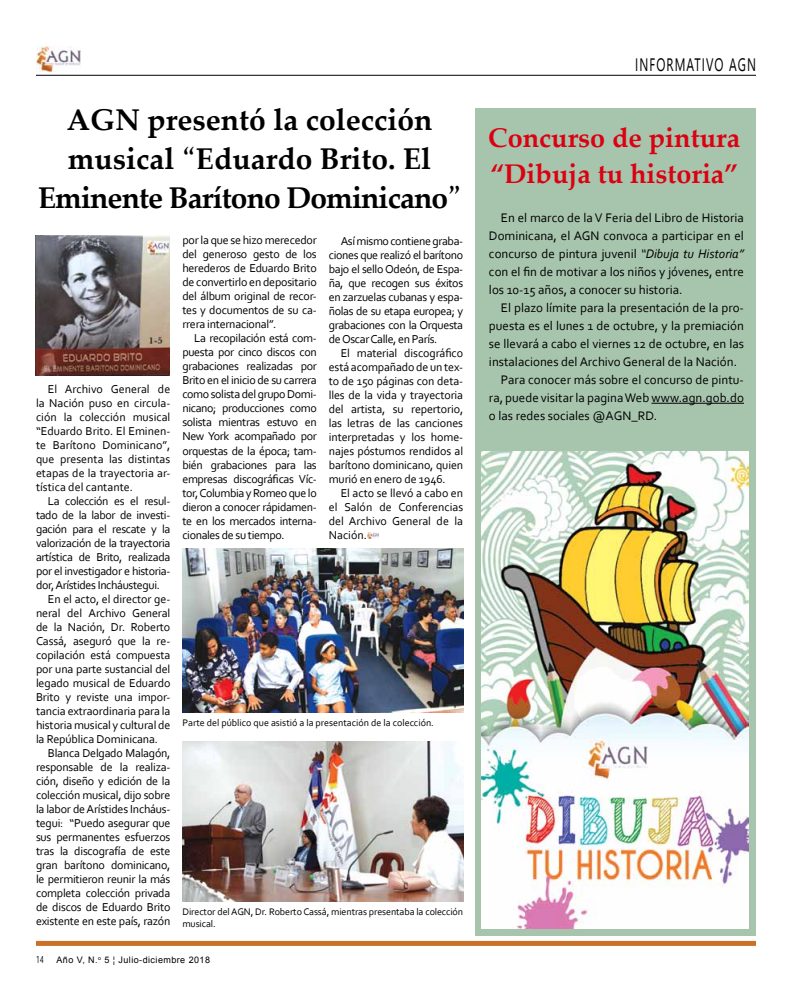
<style>
.page{position:relative;width:792px;height:1008px;background:#fff}
.page>*{position:absolute;margin:0;border:0;box-sizing:border-box;transform-origin:0 0}
.t1{font:700 30px/39px "Palatino Linotype";color:#000;text-align:center}
.t2{font:700 27px/36px "Palatino Linotype";color:#db0112}
.t3{font:18px "Segoe UI";letter-spacing:.09em;color:#000;scale:.67 1}
.t4{font:13px/18px "Corbel";color:#000;text-align:justify}
.t5{font:12px/14px "Corbel";letter-spacing:-.02em;color:#000;text-align:justify}
.t6{font:10px/12px "Corbel";letter-spacing:-.01em;color:#000}
.t7{font:10px "Segoe UI";color:#000;scale:.67 1}
.t8{font:9px "Arial";letter-spacing:.05em;color:#000}
.s1{font-family:"Utopia";font-weight:400}
.s2{font-style:italic}
</style>
<div class="page">
<hr style="left:36px;top:75px;width:720px;height:1px;background:#000">
<img style="left:36px;top:47px;width:45px;height:24px">
<img style="left:36px;top:236px;width:134px;height:139px">
<img style="left:182px;top:742px;width:282px;height:159px">
<img style="left:182px;top:548px;width:281px;height:164px">
<div style="left:475px;top:108px;width:281px;height:828px;background:#a7c5ad"></div>
<img style="left:482px;top:451px;width:266px;height:477px">
<hr style="left:652px;top:403px;width:92px;height:1px;background:#000">
<div style="left:36px;top:941px;width:720px;height:5px;background:#cb7027"></div>
<svg style="left:367px;top:532px;width:11px;height:6px"></svg>
<h1 class="t1" style="left:38px;top:99px;width:425px">AGN presentó la colección musical <span class="s1">“</span>Eduardo Brito. El<br>Eminente Barítono Dominicano<span class="s1">”</span></h1>
<p class="t5" style="left:36px;top:382px;width:136px;text-indent:12px">El Archivo General de la Nación puso en circula&shy;ción la colección musical “Eduardo Brito. El Eminen&shy;te Barítono Dominicano”, que presenta las distintas etapas de la trayectoria ar&shy;tística del cantante.</p>
<p class="t5" style="left:48px;top:494px;width:124px">La colección es el resul-</p>
<p class="t5" style="left:36px;top:508px;width:136px">tado de la labor de investi-</p>
<p class="t5" style="left:36px;top:522px;width:136px">gación para el rescate y la</p>
<p class="t5" style="left:36px;top:536px;width:136px">valorización de la trayectoria</p>
<p class="t5" style="left:36px;top:550px;width:136px">artística de Brito, realizada</p>
<p class="t5" style="left:36px;top:564px;width:136px">por el investigador e historia-</p>
<p class="t5" style="left:36px;top:578px;width:125px">dor, Arístides Incháustegui.</p>
<p class="t5" style="left:48px;top:592px;width:124px">En el acto, el director ge-</p>
<p class="t5" style="left:36px;top:606px;width:136px">neral del Archivo General</p>
<p class="t5" style="left:36px;top:620px;width:136px">de la Nación, Dr. Roberto</p>
<p class="t5" style="left:36px;top:634px;width:136px">Cassá, aseguró que la re-</p>
<p class="t5" style="left:36px;top:648px;width:136px">copilación está compuesta</p>
<p class="t5" style="left:36px;top:662px;width:136px">por una parte sustancial del</p>
<p class="t5" style="left:36px;top:676px;width:136px">legado musical de Eduardo</p>
<p class="t5" style="left:36px;top:690px;width:136px">Brito y reviste una impor-</p>
<p class="t5" style="left:36px;top:704px;width:136px">tancia extraordinaria para la</p>
<p class="t5" style="left:36px;top:718px;width:136px">historia musical y cultural de</p>
<p class="t5" style="left:36px;top:732px;width:124px">la República Dominicana.</p>
<p class="t5" style="left:48px;top:746px;width:124px">Blanca Delgado Malagón,</p>
<p class="t5" style="left:36px;top:760px;width:136px">responsable de la realiza-</p>
<p class="t5" style="left:36px;top:774px;width:136px">ción, diseño y edición de la</p>
<p class="t5" style="left:36px;top:788px;width:136px">colección musical, dijo sobre</p>
<p class="t5" style="left:36px;top:802px;width:136px">la labor de Arístides Incháus-</p>
<p class="t5" style="left:36px;top:816px;width:136px">tegui: “Puedo asegurar que</p>
<p class="t5" style="left:36px;top:830px;width:136px">sus permanentes esfuerzos</p>
<p class="t5" style="left:36px;top:844px;width:136px">tras la discografía de este</p>
<p class="t5" style="left:36px;top:858px;width:136px">gran barítono dominicano,</p>
<p class="t5" style="left:36px;top:872px;width:136px">le permitieron reunir la más</p>
<p class="t5" style="left:36px;top:886px;width:136px">completa colección privada</p>
<p class="t5" style="left:36px;top:900px;width:136px">de discos de Eduardo Brito</p>
<p class="t5" style="left:36px;top:914px;width:136px">existente en este país, razón</p>
<p class="t5" style="left:182px;top:233px;width:136px">por la que se hizo merecedor del generoso gesto de los herederos de Eduardo Brito de convertirlo en depositario del álbum original de recor&shy;tes y documentos de su ca&shy;rrera internacional”.</p>
<p class="t5" style="left:182px;top:331px;width:136px;text-indent:12px">La recopilación está com&shy;puesta por cinco discos con grabaciones realizadas por Brito en el inicio de su carrera como solista del grupo Domi&shy;nicano; producciones como solista mientras estuvo en New York acompañado por orquestas de la época; tam&shy;bién grabaciones para las empresas discográficas Víc&shy;tor, Columbia y Romeo que lo dieron a conocer rápidamen&shy;te en los mercados interna&shy;cionales de su tiempo.</p>
<p class="t5" style="left:329px;top:233px;width:136px;text-indent:12px">Así mismo contiene graba&shy;ciones que realizó el barítono bajo el sello Odeón, de Espa&shy;ña, que recogen sus éxitos en zarzuelas cubanas y espa&shy;ñolas de su etapa europea; y grabaciones con la Orquesta de Oscar Calle, en París.</p>
<p class="t5" style="left:329px;top:345px;width:136px;text-indent:12px">El material discográfico está acompañado de un tex&shy;to de 150 páginas con deta&shy;lles de la vida y trayectoria del artista, su repertorio, las letras de las canciones interpretadas y los home&shy;najes póstumos rendidos al barítono dominicano, quien murió en enero de 1946.</p>
<p class="t5" style="left:329px;top:485px;width:136px;text-indent:12px">El acto se llevó a cabo en el Salón de Conferencias del Archivo General de la Nación.</p>
<p class="t6" style="left:182px;top:717px;width:253px">Parte del público que asistió a la presentación de la colección.</p>
<p class="t6" style="left:182px;top:905px;width:282px">Director del AGN, Dr. Roberto Cassá, mientras presentaba la colección musical.</p>
<p class="t7" style="left:36px;top:951px;width:13px">14</p>
<p class="t8" style="left:56px;top:953px;width:155px">Año V, N.<sup>o</sup> 5 ¦ Julio-diciembre 2018</p>
<h3 class="t3" style="left:635px;top:50px;width:182px">INFORMATIVO AGN</h3>
<h2 class="t2" style="left:488px;top:119px;width:253px">Concurso de pintura “Dibuja tu historia”</h2>
<p class="t4" style="left:489px;top:208px;width:257px;text-indent:12px">En el marco de la V Feria del Libro de Historia Dominicana, el AGN convoca a participar en el concurso de pintura juvenil <span class="s2">“Dibuja tu Historia” </span>con el fin de motivar a los niños y jóvenes, entre los 10-15 años, a conocer su historia.</p>
<p class="t4" style="left:501px;top:298px;width:245px">El plazo límite para la presentación de la pro-</p>
<p class="t4" style="left:489px;top:316px;width:256px">puesta es el lunes 1 de octubre, y la premiación</p>
<p class="t4" style="left:489px;top:334px;width:257px">se llevará a cabo el viernes 12 de octubre, en las</p>
<p class="t4" style="left:489px;top:352px;width:250px">instalaciones del Archivo General de la Nación.</p>
<p class="t4" style="left:501px;top:370px;width:245px">Para conocer más sobre el concurso de pintu-</p>
<p class="t4" style="left:489px;top:388px;width:256px">ra, puede visitar la pagina Web www.agn.gob.do</p>
<p class="t4" style="left:489px;top:406px;width:170px">o las redes sociales @AGN_RD.</p>
</div>
